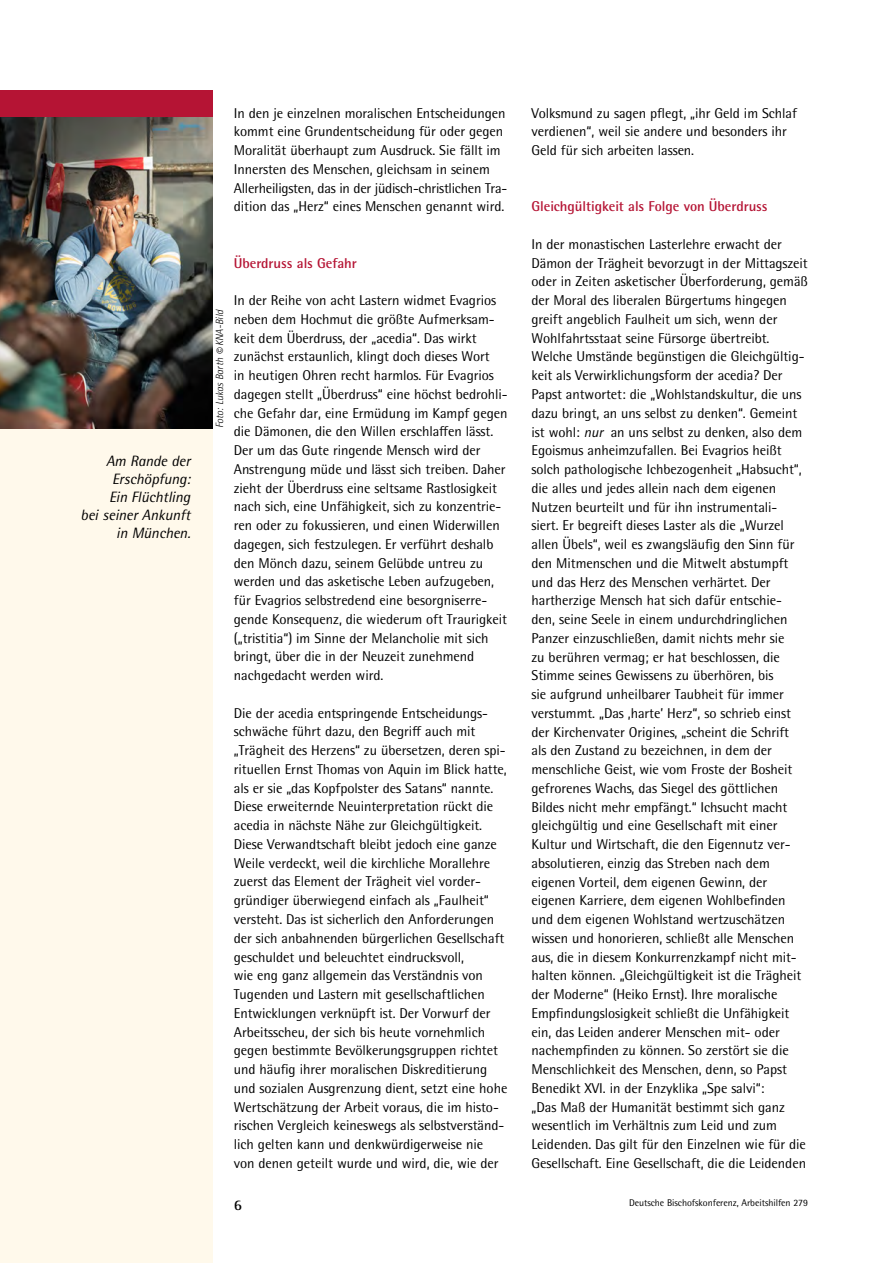
<style>
.page{position:relative;width:893px;height:1263px;background:#fff}
.page>*{position:absolute;margin:0;border:0;box-sizing:border-box;transform-origin:0 0}
.t1{font:italic 15px/18px "Rotis Semi Sans Pro";letter-spacing:-.005em;color:#000;text-align:right}
.t2{font:700 15px "Rotis Semi Serif Pro";color:#000}
.t3{font:14.25px/18.8px "Rotis Semi Sans Pro";letter-spacing:-.005em;color:#000}
.t4{font:700 14.25px "Rotis Semi Sans Pro";letter-spacing:-.005em;color:#b51434}
.t5{font:italic 300 10.5px "Rotis Semi Sans Pro";color:#000}
.t6{font:9.75px "Rotis Semi Sans Pro";letter-spacing:-.005em;color:#000}
.s1{font-size:13.5px}
.s2{font-style:italic}
</style>
<div class="page">
<div style="left:0;top:92px;width:213px;height:1171px;background:#fff9eb"></div>
<div style="left:0;top:91px;width:213px;height:27px;background:#b51434"></div>
<img style="left:0;top:118px;width:213px;height:310px">
<p class="t1" style="left:81px;top:451px;width:111px">Am Rande der<br>Erschöpfung:<br>Ein Flüchtling<br>bei seiner Ankunft in München.</p>
<p class="t3" style="left:234px;top:103px;width:275px">In den je einzelnen moralischen Entscheidungen kommt eine Grundentscheidung für oder gegen Moralität überhaupt zum Ausdruck. Sie fällt im Innersten des Menschen, gleichsam in seinem Allerheiligsten, das in der jüdisch-christlichen Tra&shy;dition das „Herz“ eines Menschen genannt wird.</p>
<p class="t5" style="left:213px;top:428px;width:120px;rotate:-90deg">Foto: Lukas Barth <span class="s1">©</span> KNA-Bild</p>
<p class="t4" style="left:234px;top:254px;width:124px">Überdruss als Gefahr</p>
<p class="t3" style="left:234px;top:291px;width:275px">In der Reihe von acht Lastern widmet Evagrios neben dem Hochmut die größte Aufmerksam&shy;keit dem Überdruss, der „acedia“. Das wirkt zunächst erstaunlich, klingt doch dieses Wort<br>in heutigen Ohren recht harmlos. Für Evagrios dagegen stellt „Überdruss“ eine höchst bedrohli&shy;che Gefahr dar, eine Ermüdung im Kampf gegen die Dämonen, die den Willen erschlaffen lässt.<br>Der um das Gute ringende Mensch wird der Anstrengung müde und lässt sich treiben. Daher zieht der Überdruss eine seltsame Rastlosigkeit nach sich, eine Unfähigkeit, sich zu konzentrie&shy;ren oder zu fokussieren, und einen Widerwillen dagegen, sich festzulegen. Er verführt deshalb den Mönch dazu, seinem Gelübde untreu zu werden und das asketische Leben aufzugeben, für Evagrios selbstredend eine besorgniserre&shy;gende Konsequenz, die wiederum oft Traurigkeit („tristitia“) im Sinne der Melancholie mit sich bringt, über die in der Neuzeit zunehmend nachgedacht werden wird.</p>
<p class="t3" style="left:234px;top:703px;width:275px">Die der acedia entspringende Entscheidungs&shy;schwäche führt dazu, den Begriff auch mit „Trägheit des Herzens“ zu übersetzen, deren spi&shy;rituellen Ernst Thomas von Aquin im Blick hatte, als er sie „das Kopfpolster des Satans“ nannte.<br>Diese erweiternde Neuinterpretation rückt die acedia in nächste Nähe zur Gleichgültigkeit.<br>Diese Verwandtschaft bleibt jedoch eine ganze Weile verdeckt, weil die kirchliche Morallehre zuerst das Element der Trägheit viel vorder&shy;gründiger überwiegend einfach als „Faulheit“ versteht. Das ist sicherlich den Anforderungen der sich anbahnenden bürgerlichen Gesellschaft geschuldet und beleuchtet eindrucksvoll,<br>wie eng ganz allgemein das Verständnis von Tugenden und Lastern mit gesellschaftlichen Entwicklungen verknüpft ist. Der Vorwurf der Arbeitsscheu, der sich bis heute vornehmlich gegen bestimmte Bevölkerungsgruppen richtet und häufig ihrer moralischen Diskreditierung und sozialen Ausgrenzung dient, setzt eine hohe Wertschätzung der Arbeit voraus, die im histo&shy;rischen Vergleich keineswegs als selbstverständ&shy;lich gelten kann und denkwürdigerweise nie von denen geteilt wurde und wird, die, wie der</p>
<p class="t2" style="left:234px;top:1196px;width:10px">6</p>
<p class="t3" style="left:531px;top:104px;width:267px">Volksmund zu sagen pflegt, „ihr Geld im Schlaf verdienen“, weil sie andere und besonders ihr<br>Geld für sich arbeiten lassen.</p>
<p class="t4" style="left:531px;top:198px;width:238px">Gleichgültigkeit als Folge von Überdruss</p>
<p class="t3" style="left:531px;top:235px;width:278px">In der monastischen Lasterlehre erwacht der Dämon der Trägheit bevorzugt in der Mittagszeit oder in Zeiten asketischer Überforderung, gemäß der Moral des liberalen Bürgertums hingegen greift angeblich Faulheit um sich, wenn der Wohlfahrtsstaat seine Fürsorge übertreibt.<br>Welche Umstände begünstigen die Gleichgültig&shy;keit als Verwirklichungsform der acedia? Der Papst antwortet: die „Wohlstandskultur, die uns dazu bringt, an uns selbst zu denken“. Gemeint ist wohl: <span class="s2">nur</span> an uns selbst zu denken, also dem Egoismus anheimzufallen. Bei Evagrios heißt solch pathologische Ichbezogenheit „Habsucht“, die alles und jedes allein nach dem eigenen Nutzen beurteilt und für ihn instrumentali&shy;siert. Er begreift dieses Laster als die „Wurzel allen Übels“, weil es zwangsläufig den Sinn für den Mitmenschen und die Mitwelt abstumpft und das Herz des Menschen verhärtet. Der hartherzige Mensch hat sich dafür entschie&shy;den, seine Seele in einem undurchdringlichen Panzer einzuschließen, damit nichts mehr sie<br>zu berühren vermag; er hat beschlossen, die Stimme seines Gewissens zu überhören, bis<br>sie aufgrund unheilbarer Taubheit für immer verstummt. „Das ,harte’ Herz“, so schrieb einst der Kirchenvater Origines, „scheint die Schrift<br>als den Zustand zu bezeichnen, in dem der menschliche Geist, wie vom Froste der Bosheit gefrorenes Wachs, das Siegel des göttlichen Bildes nicht mehr empfängt.“ Ichsucht macht gleichgültig und eine Gesellschaft mit einer Kultur und Wirtschaft, die den Eigennutz ver&shy;absolutieren, einzig das Streben nach dem eigenen Vorteil, dem eigenen Gewinn, der eigenen Karriere, dem eigenen Wohlbefinden und dem eigenen Wohlstand wertzuschätzen wissen und honorieren, schließt alle Menschen aus, die in diesem Konkurrenzkampf nicht mit&shy;halten können. „Gleichgültigkeit ist die Trägheit der Moderne“ (Heiko Ernst). Ihre moralische Empfindungslosigkeit schließt die Unfähigkeit ein, das Leiden anderer Menschen mit- oder nachempfinden zu können. So zerstört sie die Menschlichkeit des Menschen, denn, so Papst Benedikt XVI. in der Enzyklika „Spe salvi“:<br>„Das Maß der Humanität bestimmt sich ganz wesentlich im Verhältnis zum Leid und zum Leidenden. Das gilt für den Einzelnen wie für die Gesellschaft. Eine Gesellschaft, die die Leidenden</p>
<p class="t6" style="left:629px;top:1197px;width:180px">Deutsche Bischofskonferenz, Arbeitshilfen 279</p>
</div>
